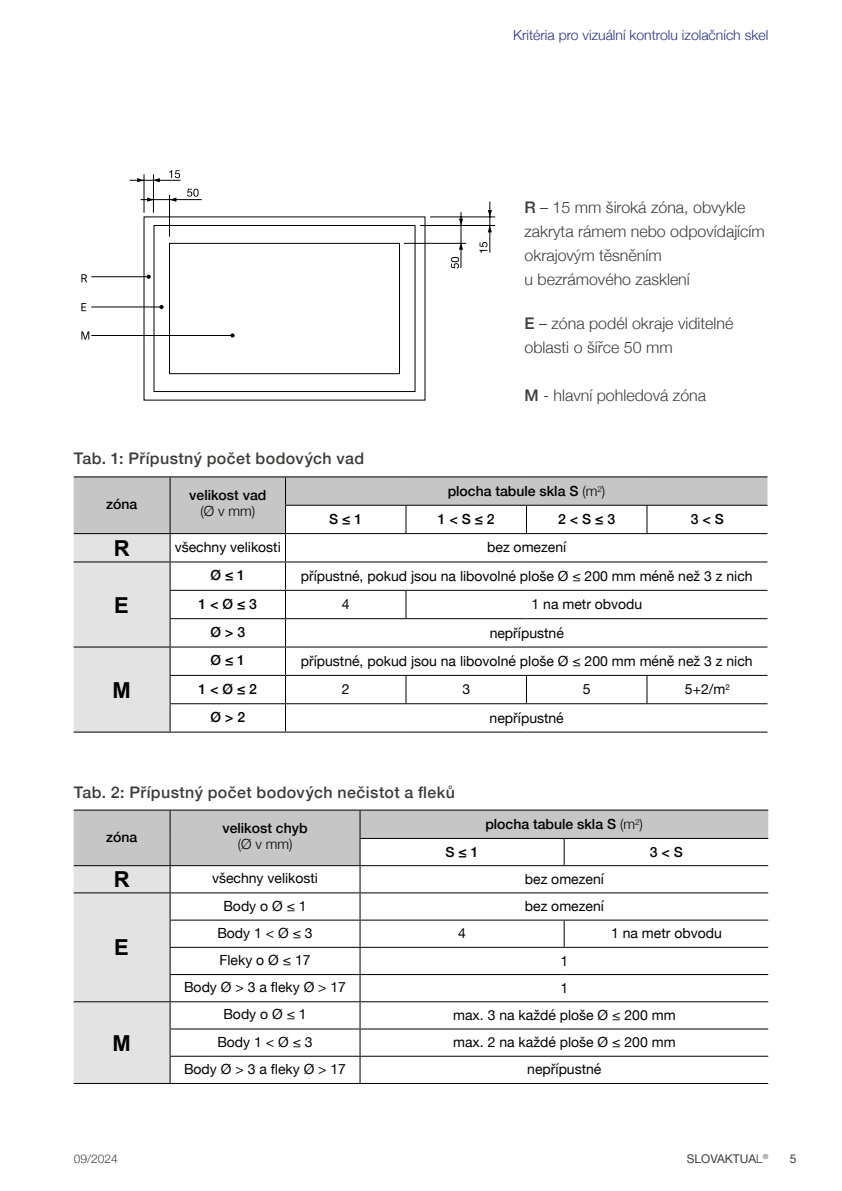
<style>
.page{position:relative;width:842px;height:1191px;background:#fff}
.page>*{position:absolute;margin:0;border:0;box-sizing:border-box;transform-origin:0 0}
.t1{font:700 22px "Arial";color:#000}
.t2{font:300 16px/24px "Helvetica Neue";color:#3c3c3b}
.t3{font:500 16px "Helvetica Neue";letter-spacing:.025em;color:#3c3c3b}
.t4{font:14px "Helvetica Neue";color:#000}
.t5{font:500 14px "Helvetica Neue";color:#000}
.t6{font:300 14px "Helvetica Neue";color:#272e80}
.t7{font:300 14px "Helvetica Neue";color:#000}
.t8{font:12px "Helvetica Neue";color:#3c3c3b}
.t9{font:300 12px "Helvetica Neue";color:#3c3c3b}
.t10{font:300 7px "Helvetica Neue";color:#3c3c3b}
.s1{font-weight:500}
.s2{font-weight:300}
</style>
<div class="page">
<svg style="left:143px;top:216px;width:283px;height:184px"></svg>
<hr style="left:91px;top:276px;width:58px;height:1px;background:#000">
<svg style="left:147px;top:275px;width:4px;height:4px"></svg>
<hr style="left:91px;top:306px;width:71px;height:1px;background:#000">
<svg style="left:159px;top:305px;width:5px;height:4px"></svg>
<hr style="left:91px;top:335px;width:142px;height:1px;background:#000">
<svg style="left:230px;top:333px;width:5px;height:4px"></svg>
<svg style="left:81px;top:274px;width:6px;height:8px"></svg>
<svg style="left:169px;top:170px;width:11px;height:8px"></svg>
<svg style="left:479px;top:242px;width:8px;height:11px"></svg>
<svg style="left:187px;top:189px;width:12px;height:8px"></svg>
<svg style="left:451px;top:257px;width:8px;height:11px"></svg>
<svg style="left:81px;top:303px;width:5px;height:8px"></svg>
<svg style="left:81px;top:331px;width:8px;height:8px"></svg>
<hr style="left:144px;top:174px;width:1px;height:39px;background:#000">
<hr style="left:153px;top:174px;width:1px;height:39px;background:#000">
<hr style="left:169px;top:195px;width:1px;height:42px;background:#000">
<hr style="left:130px;top:180px;width:50px;height:1px;background:#000">
<hr style="left:141px;top:199px;width:61px;height:1px;background:#000">
<svg style="left:137px;top:178px;width:7px;height:4px"></svg>
<svg style="left:147px;top:197px;width:7px;height:5px"></svg>
<svg style="left:153px;top:178px;width:7px;height:4px"></svg>
<svg style="left:170px;top:197px;width:6px;height:5px"></svg>
<svg style="left:459px;top:244px;width:4px;height:6px"></svg>
<svg style="left:488px;top:226px;width:4px;height:6px"></svg>
<svg style="left:488px;top:210px;width:4px;height:6px"></svg>
<svg style="left:459px;top:219px;width:4px;height:6px"></svg>
<hr style="left:430px;top:216px;width:65px;height:1px;background:#000">
<hr style="left:420px;top:225px;width:75px;height:1px;background:#000">
<hr style="left:404px;top:243px;width:62px;height:1px;background:#000">
<hr style="left:460px;top:212px;width:1px;height:56px;background:#000">
<hr style="left:489px;top:202px;width:1px;height:51px;background:#000">
<hr style="left:74px;top:476px;width:96px;height:1px;background:#000">
<hr style="left:170px;top:476px;width:115px;height:1px;background:#000">
<hr style="left:285px;top:476px;width:121px;height:1px;background:#000">
<hr style="left:406px;top:476px;width:120px;height:1px;background:#000">
<hr style="left:526px;top:476px;width:121px;height:1px;background:#000">
<hr style="left:647px;top:476px;width:120px;height:1px;background:#000">
<svg style="left:74px;top:477px;width:693px;height:254px"></svg>
<hr style="left:406px;top:703px;width:120px;height:1px;background:#000">
<hr style="left:526px;top:703px;width:121px;height:1px;background:#000">
<hr style="left:647px;top:703px;width:120px;height:1px;background:#000">
<hr style="left:74px;top:731px;width:96px;height:1px;background:#000">
<hr style="left:170px;top:731px;width:115px;height:1px;background:#000">
<hr style="left:285px;top:731px;width:121px;height:1px;background:#000">
<hr style="left:406px;top:731px;width:120px;height:1px;background:#000">
<hr style="left:526px;top:731px;width:121px;height:1px;background:#000">
<hr style="left:647px;top:731px;width:120px;height:1px;background:#000">
<hr style="left:74px;top:809px;width:96px;height:1px;background:#000">
<hr style="left:170px;top:809px;width:190px;height:1px;background:#000">
<hr style="left:74px;top:1083px;width:96px;height:1px;background:#000">
<hr style="left:170px;top:1083px;width:190px;height:1px;background:#000">
<hr style="left:360px;top:809px;width:204px;height:1px;background:#000">
<hr style="left:564px;top:809px;width:204px;height:1px;background:#000">
<svg style="left:74px;top:810px;width:694px;height:273px"></svg>
<hr style="left:564px;top:1055px;width:204px;height:1px;background:#000">
<hr style="left:360px;top:1083px;width:204px;height:1px;background:#000">
<hr style="left:564px;top:1083px;width:204px;height:1px;background:#000">
<p class="t6" style="left:513px;top:23px;width:257px">Kritéria pro vizuální kontrolu izolačních skel</p>
<p class="t3" style="left:74px;top:446px;width:292px">Tab. 1: Přípustný počet bodových vad</p>
<p class="t2" style="left:524px;top:194px;width:242px"><span class="s1">R</span> – 15 mm široká zóna, obvykle zakryta rámem nebo odpovídajícím okrajovým těsněním<br>u bezrámového zasklení</p>
<p class="t2" style="left:524px;top:310px;width:210px"><span class="s1">E</span> – zóna podél okraje viditelné oblasti o šířce 50 mm</p>
<p class="t2" style="left:524px;top:382px;width:183px"><span class="s1">M</span> - hlavní pohledová zóna</p>
<p class="t5" style="left:106px;top:493px;width:33px">zóna</p>
<p class="t5" style="left:189px;top:484px;width:79px">velikost vad</p>
<p class="t7" style="left:200px;top:500px;width:56px">(Ø v mm)</p>
<p class="t5" style="left:448px;top:480px;width:159px">plocha tabule skla S <span class="s2">(m</span><sup>2</sup><span class="s2">)</span></p>
<p class="t5" style="left:329px;top:508px;width:34px">S ≤ 1</p>
<p class="t5" style="left:438px;top:508px;width:58px">1 &lt; S ≤ 2</p>
<p class="t5" style="left:558px;top:508px;width:58px">2 &lt; S ≤ 3</p>
<p class="t5" style="left:691px;top:508px;width:35px">3 &lt; S</p>
<h1 class="t1" style="left:114px;top:533px;width:17px">R</h1>
<p class="t4" style="left:175px;top:537px;width:108px">všechny velikosti</p>
<p class="t4" style="left:487px;top:537px;width:81px">bez omezení</p>
<h1 class="t1" style="left:114px;top:590px;width:16px">E</h1>
<h1 class="t1" style="left:112px;top:675px;width:20px">M</h1>
<p class="t5" style="left:211px;top:564px;width:36px">Ø ≤ 1</p>
<p class="t4" style="left:301px;top:566px;width:453px">přípustné, pokud jsou na libovolné ploše Ø ≤ 200 mm méně než 3 z nich</p>
<p class="t5" style="left:199px;top:592px;width:60px">1 &lt; Ø ≤ 3</p>
<p class="t4" style="left:342px;top:594px;width:9px">4</p>
<p class="t4" style="left:532px;top:594px;width:112px">1 na metr obvodu</p>
<p class="t5" style="left:210px;top:621px;width:36px">Ø &gt; 3</p>
<p class="t4" style="left:490px;top:622px;width:76px">nepřípustné</p>
<p class="t5" style="left:211px;top:649px;width:36px">Ø ≤ 1</p>
<p class="t4" style="left:301px;top:651px;width:453px">přípustné, pokud jsou na libovolné ploše Ø ≤ 200 mm méně než 3 z nich</p>
<p class="t5" style="left:199px;top:677px;width:60px">1 &lt; Ø ≤ 2</p>
<p class="t4" style="left:342px;top:679px;width:9px">2</p>
<p class="t4" style="left:462px;top:679px;width:9px">3</p>
<p class="t4" style="left:583px;top:679px;width:9px">5</p>
<p class="t4" style="left:685px;top:679px;width:47px">5+2/m<sup>2</sup></p>
<p class="t5" style="left:210px;top:706px;width:36px">Ø &gt; 2</p>
<p class="t4" style="left:490px;top:707px;width:76px">nepřípustné</p>
<p class="t3" style="left:74px;top:779px;width:383px">Tab. 2: Přípustný počet bodových nečistot a fleků</p>
<p class="t5" style="left:106px;top:826px;width:33px">zóna</p>
<p class="t5" style="left:223px;top:816px;width:87px">velikost chyb</p>
<p class="t7" style="left:238px;top:832px;width:56px">(Ø v mm)</p>
<p class="t5" style="left:485px;top:813px;width:159px">plocha tabule skla S <span class="s2">(m</span><sup>2</sup><span class="s2">)</span></p>
<p class="t5" style="left:446px;top:840px;width:34px">S ≤ 1</p>
<p class="t5" style="left:650px;top:840px;width:35px">3 &lt; S</p>
<h1 class="t1" style="left:114px;top:865px;width:17px">R</h1>
<p class="t4" style="left:212px;top:868px;width:108px">všechny velikosti</p>
<p class="t4" style="left:525px;top:869px;width:81px">bez omezení</p>
<h1 class="t1" style="left:114px;top:933px;width:16px">E</h1>
<h1 class="t1" style="left:112px;top:1028px;width:20px">M</h1>
<p class="t4" style="left:223px;top:895px;width:85px">Body o Ø ≤ 1</p>
<p class="t4" style="left:525px;top:896px;width:81px">bez omezení</p>
<p class="t4" style="left:217px;top:922px;width:97px">Body 1 &lt; Ø ≤ 3</p>
<p class="t4" style="left:458px;top:923px;width:9px">4</p>
<p class="t4" style="left:611px;top:923px;width:112px">1 na metr obvodu</p>
<p class="t4" style="left:219px;top:950px;width:93px">Fleky o Ø ≤ 17</p>
<p class="t4" style="left:560px;top:950px;width:9px">1</p>
<p class="t4" style="left:184px;top:977px;width:164px">Body Ø &gt; 3 a fleky Ø &gt; 17</p>
<p class="t4" style="left:560px;top:977px;width:9px">1</p>
<p class="t4" style="left:223px;top:1004px;width:85px">Body o Ø ≤ 1</p>
<p class="t4" style="left:453px;top:1005px;width:224px">max. 3 na každé ploše Ø ≤ 200 mm</p>
<p class="t4" style="left:217px;top:1031px;width:97px">Body 1 &lt; Ø ≤ 3</p>
<p class="t4" style="left:453px;top:1032px;width:224px">max. 2 na každé ploše Ø ≤ 200 mm</p>
<p class="t4" style="left:184px;top:1058px;width:164px">Body Ø &gt; 3 a fleky Ø &gt; 17</p>
<p class="t4" style="left:527px;top:1059px;width:76px">nepřípustné</p>
<p class="t10" style="left:763px;top:1151px;width:7px">®</p>
<p class="t9" style="left:74px;top:1149px;width:46px">09/2024</p>
<p class="t8" style="left:687px;top:1150px;width:77px">SLOVAKTUA<span class="s2">L</span></p>
<p class="t8" style="left:790px;top:1149px;width:8px">5</p>
</div>
